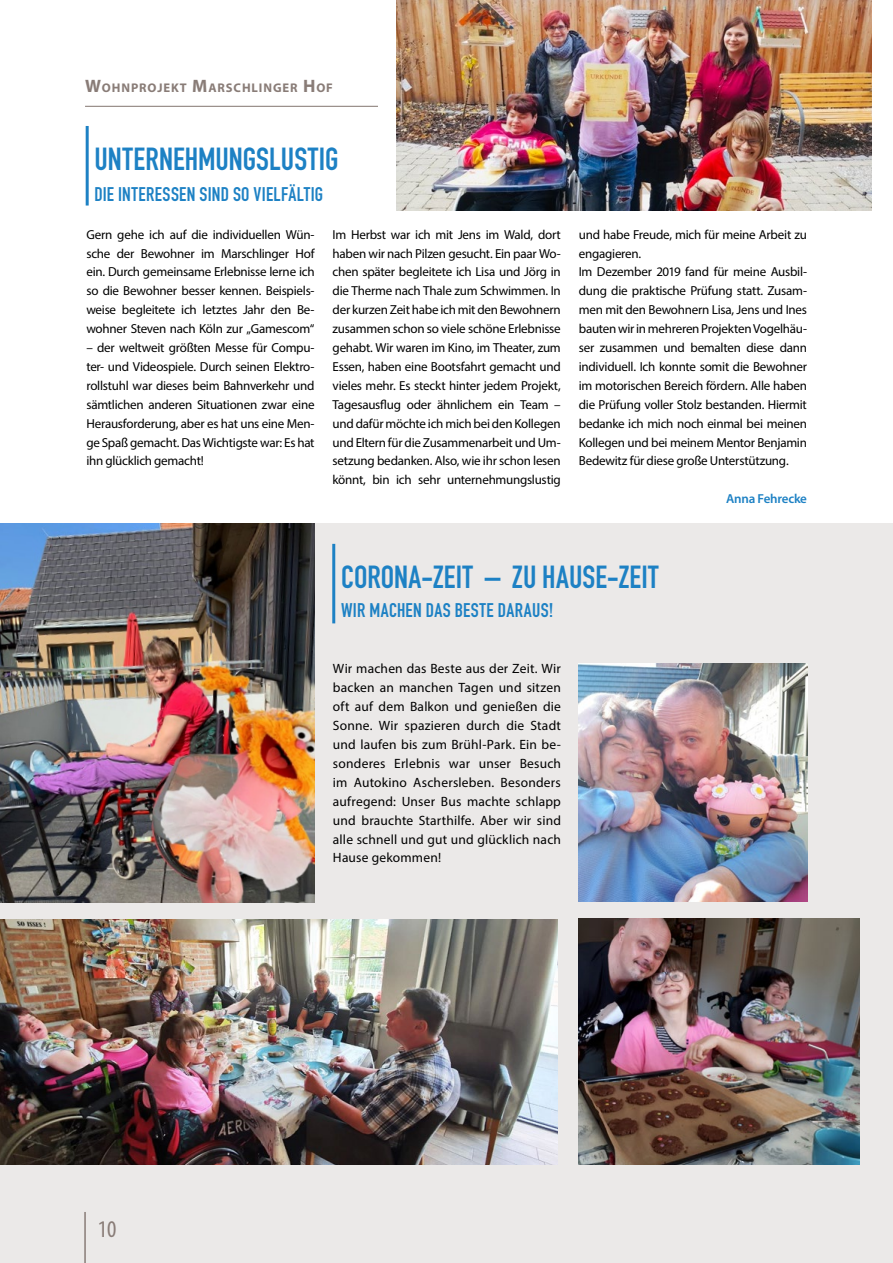
<style>
.page{position:relative;width:893px;height:1263px;background:#fff}
.page>*{position:absolute;margin:0;border:0;box-sizing:border-box;transform-origin:0 0}
.t1{font:700 31.5px "DIN Condensed";letter-spacing:.005em;color:#1d81c4}
.t2{font:condensed 24px "Myriad Pro";color:#897c77}
.t3{font:700 19.5px "DIN Condensed";letter-spacing:.02em;color:#1d81c4}
.t4{font:13.5px/18.9px "Myriad Pro";letter-spacing:.01em;color:#000;text-align:justify}
.t5{font:13.05px/18.9px "Myriad Pro";letter-spacing:-.02em;color:#000;text-align:justify}
.t6{font:600 13.05px "Myriad Pro";letter-spacing:-.02em;color:#1d81c4}
.t7{font:700 12.6px "Myriad Pro";letter-spacing:.07em;color:#897c77}
.s1{font-size:18px}
</style>
<div class="page">
<hr style="left:85px;top:106px;width:723px;height:1px;background:#897c77">
<div style="left:0;top:523px;width:893px;height:740px;background:#ebe9e8"></div>
<div style="left:378px;top:50px;width:313px;height:162px;background:#fff"></div>
<img style="left:397px;top:0;width:475px;height:211px">
<hr style="left:86px;top:126px;width:3px;height:80px;background:#1d81c4">
<hr style="left:332px;top:544px;width:3px;height:79px;background:#1d81c4">
<img style="left:0;top:523px;width:314px;height:379px">
<img style="left:579px;top:663px;width:229px;height:238px">
<img style="left:579px;top:918px;width:280px;height:247px">
<img style="left:0;top:920px;width:557px;height:245px">
<hr style="left:84px;top:1212px;width:2px;height:51px;background:#897c77">
<p class="t7" style="left:85px;top:80px;width:249px"><span class="s1">W</span>OHNPROJEKT <span class="s1">M</span>ARSCHLINGER <span class="s1">H</span> OF</p>
<h1 class="t1" style="left:95px;top:138px;width:245px">UNTERNEHMUNGSLUSTIG</h1>
<h3 class="t3" style="left:94px;top:181px;width:230px">DIE INTERESSEN SIND SO VIELFÄLTIG</h3>
<p class="t5" style="left:86px;top:225px;width:230px">Gern gehe ich auf die individuellen Wün&shy;sche der Bewohner im Marschlinger Hof ein. Durch gemeinsame Erlebnisse lerne ich so die Bewohner besser kennen. Beispiels&shy;weise begleitete ich letztes Jahr den Be&shy;wohner Steven nach Köln zur „Gamescom“</p>
<p class="t5" style="left:86px;top:338px;width:230px">– der weltweit größten Messe für Compu&shy;ter- und Videospiele. Durch seinen Elektro&shy;rollstuhl war dieses beim Bahnverkehr und sämtlichen anderen Situationen zwar eine Herausforderung, aber es hat uns eine Men&shy;ge Spaß gemacht. Das Wichtigste war: Es hat ihn glücklich gemacht!</p>
<p class="t5" style="left:333px;top:225px;width:230px">Im Herbst war ich mit Jens im Wald, dort haben wir nach Pilzen gesucht. Ein paar Wo&shy;chen später begleitete ich Lisa und Jörg in die Therme nach Thale zum Schwimmen. In der kurzen Zeit habe ich mit den Bewohnern zusammen schon so viele schöne Erlebnisse gehabt. Wir waren im Kino, im Theater, zum Essen, haben eine Bootsfahrt gemacht und vieles mehr. Es steckt hinter jedem Projekt, Tagesausflug oder ähnlichem ein Team – und dafür möchte ich mich bei den Kollegen und Eltern für die Zusammenarbeit und Um&shy;setzung bedanken. Also, wie ihr schon lesen könnt, bin ich sehr unternehmungslustig</p>
<p class="t5" style="left:579px;top:225px;width:230px;text-align:left">und habe Freude, mich für meine Arbeit zu engagieren.<br>Im Dezember 2019 fand für meine Ausbil&shy;dung die praktische Prüfung statt. Zusam&shy;men mit den Bewohnern Lisa, Jens und Ines bauten wir in mehreren Projekten Vogelhäu&shy;ser zusammen und bemalten diese dann individuell. Ich konnte somit die Bewohner im motorischen Bereich fördern. Alle haben die Prüfung voller Stolz bestanden. Hiermit bedanke ich mich noch einmal bei meinen Kollegen und bei meinem Mentor Benjamin Bedewitz für diese große Unterstützung.</p>
<p class="t6" style="left:726px;top:490px;width:82px">Anna Fehrecke</p>
<h1 class="t1" style="left:341px;top:555px;width:319px">CORONA-ZEIT – ZU HAUSE-ZEIT</h1>
<h3 class="t3" style="left:341px;top:597px;width:214px">WIR MACHEN DAS BESTE DARAUS!</h3>
<p class="t4" style="left:333px;top:659px;width:230px">Wir machen das Beste aus der Zeit. Wir backen an manchen Tagen und sitzen oft auf dem Balkon und genießen die Sonne. Wir spazieren durch die Stadt und laufen bis zum Brühl-Park. Ein be&shy;sonderes Erlebnis war unser Besuch im Autokino Aschersleben. Besonders aufregend: Unser Bus machte schlapp und brauchte Starthilfe. Aber wir sind alle schnell und gut und glücklich nach Hause gekommen!</p>
<h2 class="t2" style="left:98px;top:1215px;width:20px">10</h2>
</div>
